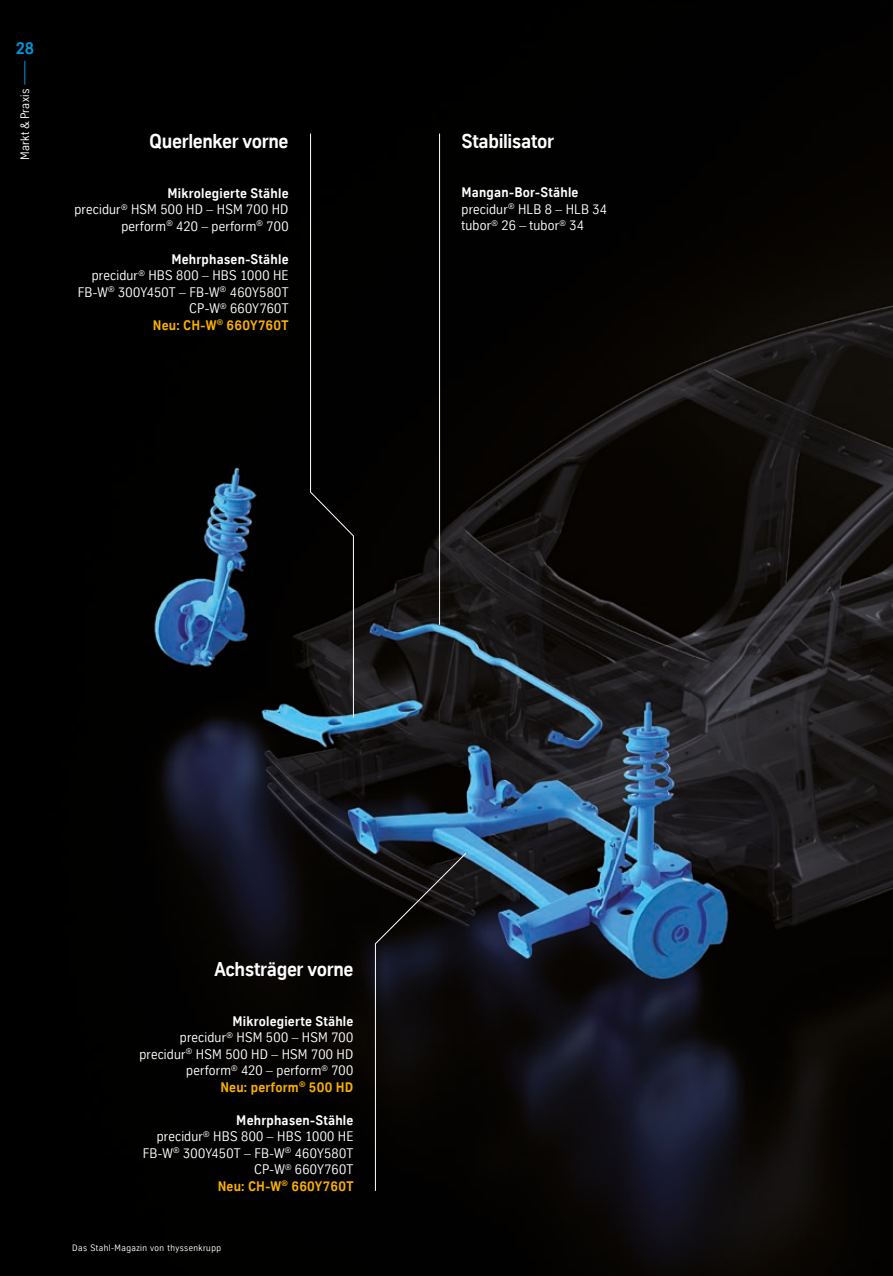
<style>
.page{position:relative;width:893px;height:1276px;background:#fff}
.page>*{position:absolute;margin:0;border:0;box-sizing:border-box;transform-origin:0 0}
.t1{font:700 19.5px "TK Type";letter-spacing:-.02em;color:#fff}
.t2{font:700 16.5px "TK Type";color:#0095db}
.t3{font:13.5px/16.5px "TK Type";letter-spacing:.015em;color:#fff;text-align:right}
.t4{font:12px "TK Type";letter-spacing:.025em;color:#fff}
.t5{font:9px "TK Type";letter-spacing:.05em;color:#fff}
.s1{font-weight:700}
.s2{font-weight:700;color:#f9b000}
</style>
<div class="page">
<img style="left:0;top:0;width:893px;height:1276px">
<svg style="left:25px;top:61px;width:1px;height:24px"></svg>
<hr style="left:439px;top:134px;width:1px;height:491px;background:#fff">
<svg style="left:375px;top:852px;width:92px;height:339px;background:#110f10"></svg>
<svg style="left:310px;top:133px;width:44px;height:585px;background:#0d0c0c"></svg>
<p class="t2" style="left:16px;top:39px;width:20px">28</p>
<p class="t4" style="left:18px;top:160px;width:73px;rotate:-90deg">Markt &amp; Praxis</p>
<h1 class="t1" style="left:149px;top:130px;width:141px">Querlenker vorne</h1>
<p class="t3" style="left:74px;top:185px;width:216px"><span class="s1">Mikrolegierte Stähle<br></span>precidur<sup>®</sup> HSM 500 HD – HSM 700 HD perform<sup>®</sup> 420 – perform<sup>®</sup> 700</p>
<p class="t3" style="left:78px;top:251px;width:212px"><span class="s1">Mehrphasen-Stähle<br></span>precidur<sup>®</sup> HBS 800 – HBS 1000 HE<br>FB-W<sup>®</sup> 300Y450T – FB-W<sup>®</sup> 460Y580T<br>CP-W<sup>®</sup> 660Y760T<br><span class="s2">Neu: CH-W</span><sup>®</sup> <span class="s2">660Y760T</span></p>
<h1 class="t1" style="left:462px;top:130px;width:94px">Stabilisator</h1>
<p class="t3" style="left:462px;top:184px;width:147px;text-align:left"><span class="s1">Mangan-Bor-Stähle </span>precidur<sup>®</sup> HLB 8 – HLB 34 tubor<sup>®</sup> 26 – tubor<sup>®</sup> 34</p>
<h1 class="t1" style="left:214px;top:958px;width:141px">Achsträger vorne</h1>
<p class="t3" style="left:139px;top:1013px;width:216px"><span class="s1">Mikrolegierte Stähle<br></span>precidur<sup>®</sup> HSM 500 – HSM 700 precidur<sup>®</sup> HSM 500 HD – HSM 700 HD perform<sup>®</sup> 420 – perform<sup>®</sup> 700<br><span class="s2">Neu: perform</span><sup>®</sup> <span class="s2">500 HD</span></p>
<p class="t3" style="left:143px;top:1112px;width:212px"><span class="s1">Mehrphasen-Stähle<br></span>precidur<sup>®</sup> HBS 800 – HBS 1000 HE<br>FB-W<sup>®</sup> 300Y450T – FB-W<sup>®</sup> 460Y580T<br>CP-W<sup>®</sup> 660Y760T<br><span class="s2">Neu: CH-W</span><sup>®</sup> <span class="s2">660Y760T</span></p>
<p class="t5" style="left:72px;top:1242px;width:150px">Das Stahl-Magazin von thyssenkrupp</p>
</div>
